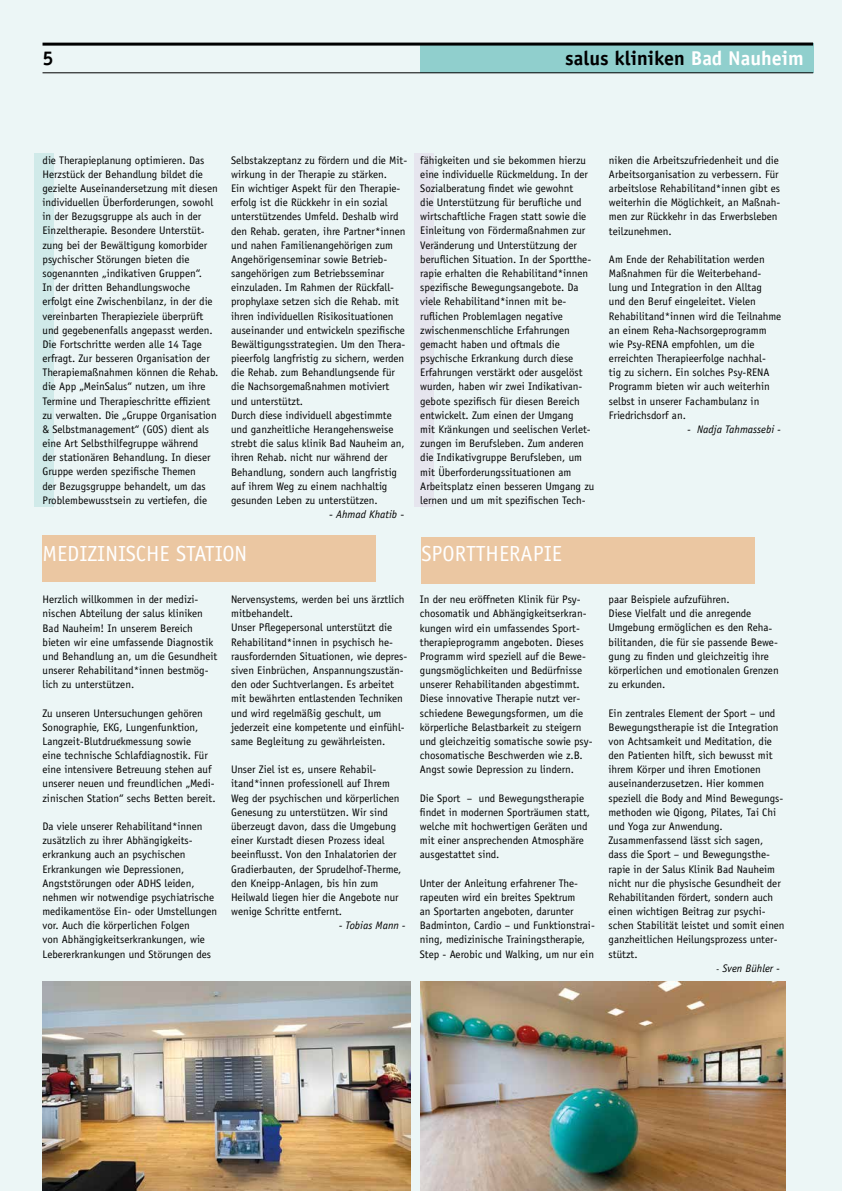
<style>
.page{position:relative;width:842px;height:1191px;background:#ecf6f6}
.page>*{position:absolute;margin:0;border:0;box-sizing:border-box;transform-origin:0 0}
.t1{font:21.9px "Officina Sans Std";color:#fff}
.t2{font:700 20px "Officina Sans Std";color:#000}
.t3{font:11px/14.2px "Officina Sans Std";color:#000}
.t4{font:italic 11px "Officina Sans Std";color:#000}
.s1{color:#fff}
.s2{font-style:normal}
.s3{font-size:9px}
</style>
<div class="page">
<div style="left:120px;top:742px;width:12px;height:13px;background:#e7f1f1"></div>
<svg style="left:116px;top:737px;width:6px;height:7px"></svg>
<div style="left:43px;top:535px;width:333px;height:47px;background:#ebc7a2"></div>
<img style="left:42px;top:981px;width:368px;height:210px">
<div style="left:421px;top:536px;width:334px;height:47px;background:#ebc7a2"></div>
<img style="left:421px;top:981px;width:364px;height:210px">
<div style="left:34px;top:154px;width:19px;height:353px;background:#d0eae9"></div>
<div style="left:414px;top:154px;width:19px;height:353px;background:#e6e5ee"></div>
<div style="left:420px;top:44px;width:393px;height:29px;background:#90cfcd"></div>
<hr style="left:43px;top:72px;width:770px;height:1px;background:#000">
<hr style="left:43px;top:43px;width:770px;height:3px;background:#000">
<h2 class="t2" style="left:43px;top:46px;width:13px">5</h2>
<h2 class="t2" style="left:565px;top:45px;width:240px">salus kliniken <span class="s1">Bad Nauheim</span></h2>
<p class="t3" style="left:43px;top:153px;width:177px">die Therapieplanung optimieren. Das Herzstück der Behandlung bildet die gezielte Auseinandersetzung mit diesen individuellen Überforderungen, sowohl in der Bezugsgruppe als auch in der Einzeltherapie. Besondere Unterstüt&shy;zung bei der Bewältigung komorbider psychischer Störungen bieten die sogenannten „indikativen Gruppen“.<br>In der dritten Behandlungswoche erfolgt eine Zwischenbilanz, in der die vereinbarten Therapieziele überprüft und gegebenenfalls angepasst werden.<br>Die Fortschritte werden alle 14 Tage erfragt. Zur besseren Organisation der Therapiemaßnahmen können die Rehab. die App „MeinSalus“ nutzen, um ihre Termine und Therapieschritte effizient zu verwalten. Die „Gruppe Organisation &amp; Selbstmanagement“ (GOS) dient als eine Art Selbsthilfegruppe während<br>der stationären Behandlung. In dieser Gruppe werden spezifische Themen<br>der Bezugsgruppe behandelt, um das Problembewusstsein zu vertiefen, die</p>
<p class="t3" style="left:231px;top:153px;width:178px">Selbstakzeptanz zu fördern und die Mit&shy;wirkung in der Therapie zu stärken.<br>Ein wichtiger Aspekt für den Therapie&shy;erfolg ist die Rückkehr in ein sozial unterstützendes Umfeld. Deshalb wird den Rehab. geraten, ihre Partner*innen und nahen Familienangehörigen zum Angehörigenseminar sowie Betrieb&shy;sangehörigen zum Betriebsseminar einzuladen. Im Rahmen der Rückfall&shy;prophylaxe setzen sich die Rehab. mit ihren individuellen Risikosituationen auseinander und entwickeln spezifische Bewältigungsstrategien. Um den Thera&shy;pieerfolg langfristig zu sichern, werden die Rehab. zum Behandlungsende für die Nachsorgemaßnahmen motiviert und unterstützt.<br>Durch diese individuell abgestimmte und ganzheitliche Herangehensweise strebt die salus klinik Bad Nauheim an, ihren Rehab. nicht nur während der Behandlung, sondern auch langfristig auf ihrem Weg zu einem nachhaltig gesunden Leben zu unterstützen.</p>
<p class="t4" style="left:329px;top:508px;width:77px"><span class="s2">-</span> Ahmad Khatib <span class="s2">-</span></p>
<p class="t3" style="left:420px;top:153px;width:175px">fähigkeiten und sie bekommen hierzu eine individuelle Rückmeldung. In der Sozialberatung findet wie gewohnt<br>die Unterstützung für berufliche und wirtschaftliche Fragen statt sowie die Einleitung von Fördermaßnahmen zur Veränderung und Unterstützung der beruflichen Situation. In der Sportthe&shy;rapie erhalten die Rehabilitand*innen spezifische Bewegungsangebote. Da viele Rehabilitand*innen mit be&shy;ruflichen Problemlagen negative zwischenmenschliche Erfahrungen gemacht haben und oftmals die psychische Erkrankung durch diese Erfahrungen verstärkt oder ausgelöst wurden, haben wir zwei Indikativan&shy;gebote spezifisch für diesen Bereich entwickelt. Zum einen der Umgang<br>mit Kränkungen und seelischen Verlet&shy;zungen im Berufsleben. Zum anderen die Indikativgruppe Berufsleben, um mit Überforderungssituationen am Arbeitsplatz einen besseren Umgang zu lernen und um mit spezifischen Tech-</p>
<p class="t3" style="left:609px;top:153px;width:173px">niken die Arbeitszufriedenheit und die Arbeitsorganisation zu verbessern. Für arbeitslose Rehabilitand*innen gibt es weiterhin die Möglichkeit, an Maßnah&shy;men zur Rückkehr in das Erwerbsleben teilzunehmen.</p>
<p class="t3" style="left:609px;top:252px;width:174px">Am Ende der Rehabilitation werden Maßnahmen für die Weiterbehand&shy;lung und Integration in den Alltag<br>und den Beruf eingeleitet. Vielen Rehabilitand*innen wird die Teilnahme an einem Reha-Nachsorgeprogramm wie Psy-RENA empfohlen, um die erreichten Therapieerfolge nachhal-<br>tig zu sichern. Ein solches Psy-RENA Programm bieten wir auch weiterhin selbst in unserer Fachambulanz in Friedrichsdorf an.</p>
<p class="t4" style="left:687px;top:423px;width:95px">- Nadja Tahmassebi -</p>
<h1 class="t1" style="left:43px;top:540px;width:206px">MEDIZINISCHE STATION</h1>
<h1 class="t1" style="left:421px;top:540px;width:142px">SPORTTHERAPIE</h1>
<p class="t3" style="left:420px;top:592px;width:174px">In der neu eröffneten Klinik für Psy&shy;chosomatik und Abhängigkeitserkran&shy;kungen wird ein umfassendes Sport&shy;therapieprogramm angeboten. Dieses Programm wird speziell auf die Bewe&shy;gungsmöglichkeiten und Bedürfnisse unserer Rehabilitanden abgestimmt.<br>Diese innovative Therapie nutzt ver&shy;schiedene Bewegungsformen, um die körperliche Belastbarkeit zu steigern und gleichzeitig somatische sowie psy&shy;chosomatische Beschwerden wie z.B.<br>Angst sowie Depression zu lindern.</p>
<p class="t3" style="left:420px;top:791px;width:172px">Die Sport – und Bewegungstherapie findet in modernen Sporträumen statt, welche mit hochwertigen Geräten und mit einer ansprechenden Atmosphäre ausgestattet sind.</p>
<p class="t3" style="left:420px;top:876px;width:177px">Unter der Anleitung erfahrener The&shy;rapeuten wird ein breites Spektrum<br>an Sportarten angeboten, darunter Badminton, Cardio – und Funktionstrai&shy;ning, medizinische Trainingstherapie, Step - Aerobic und Walking, um nur ein</p>
<p class="t3" style="left:231px;top:592px;width:178px">Nervensystems, werden bei uns ärztlich mitbehandelt.<br>Unser Pflegepersonal unterstützt die Rehabilitand*innen in psychisch he&shy;rausfordernden Situationen, wie depres&shy;siven Einbrüchen, Anspannungszustän&shy;den oder Suchtverlangen. Es arbeitet mit bewährten entlastenden Techniken und wird regelmäßig geschult, um jederzeit eine kompetente und einfühl&shy;same Begleitung zu gewährleisten.</p>
<p class="t3" style="left:231px;top:762px;width:172px">Unser Ziel ist es, unsere Rehabil&shy;itand*innen professionell auf Ihrem Weg der psychischen und körperlichen Genesung zu unterstützen. Wir sind überzeugt davon, dass die Umgebung einer Kurstadt diesen Prozess ideal beeinflusst. Von den Inhalatorien der Gradierbauten, der Sprudelhof-Therme, den Kneipp-Anlagen, bis hin zum Heilwald liegen hier die Angebote nur wenige Schritte entfernt.</p>
<p class="t4" style="left:339px;top:919px;width:68px">- Tobias Mann -</p>
<p class="t3" style="left:43px;top:592px;width:176px">Herzlich willkommen in der medizi&shy;nischen Abteilung der salus kliniken Bad Nauheim! In unserem Bereich bieten wir eine umfassende Diagnostik und Behandlung an, um die Gesundheit unserer Rehabilitand*innen bestmög&shy;lich zu unterstützen.</p>
<p class="t3" style="left:43px;top:706px;width:175px">Zu unseren Untersuchungen gehören Sonographie, EKG, Lungenfunktion, Langzeit-Blutdruckmessung sowie<br>eine technische Schlafdiagnostik. Für eine intensivere Betreuung stehen auf unserer neuen und freundlichen „Medi&shy;zinischen Station“ sechs Betten bereit.</p>
<p class="t3" style="left:43px;top:819px;width:176px">Da viele unserer Rehabilitand*innen zusätzlich zu ihrer Abhängigkeits&shy;erkrankung auch an psychischen Erkrankungen wie Depressionen, Angststörungen oder ADHS leiden, nehmen wir notwendige psychiatrische medikamentöse Ein- oder Umstellungen vor. Auch die körperlichen Folgen<br>von Abhängigkeitserkrankungen, wie Lebererkrankungen und Störungen des</p>
<p class="t3" style="left:609px;top:592px;width:172px">paar Beispiele aufzuführen.<br>Diese Vielfalt und die anregende<br>Umgebung ermöglichen es den Reha&shy;bilitanden, die für sie passende Bewe&shy;gung zu finden und gleichzeitig ihre körperlichen und emotionalen Grenzen zu erkunden.</p>
<p class="t3" style="left:609px;top:706px;width:177px">Ein zentrales Element der Sport – und Bewegungstherapie ist die Integration von Achtsamkeit und Meditation, die den Patienten hilft, sich bewusst mit ihrem Körper und ihren Emotionen auseinanderzusetzen. Hier kommen speziell die Body and Mind Bewegungs&shy;methoden wie Qigong, Pilates, Tai Chi und Yoga zur Anwendung.<br>Zusammenfassend lässt sich sagen, dass die Sport – und Bewegungsthe&shy;rapie in der Salus Klinik Bad Nauheim nicht nur die physische Gesundheit der Rehabilitanden fördert, sondern auch einen wichtigen Beitrag zur psychi&shy;schen Stabilität leistet und somit einen ganzheitlichen Heilungsprozess unter&shy;stützt.</p>
<p class="t4" style="left:717px;top:961px;width:65px"><span class="s3">-</span> Sven Bühler -</p>
</div>
